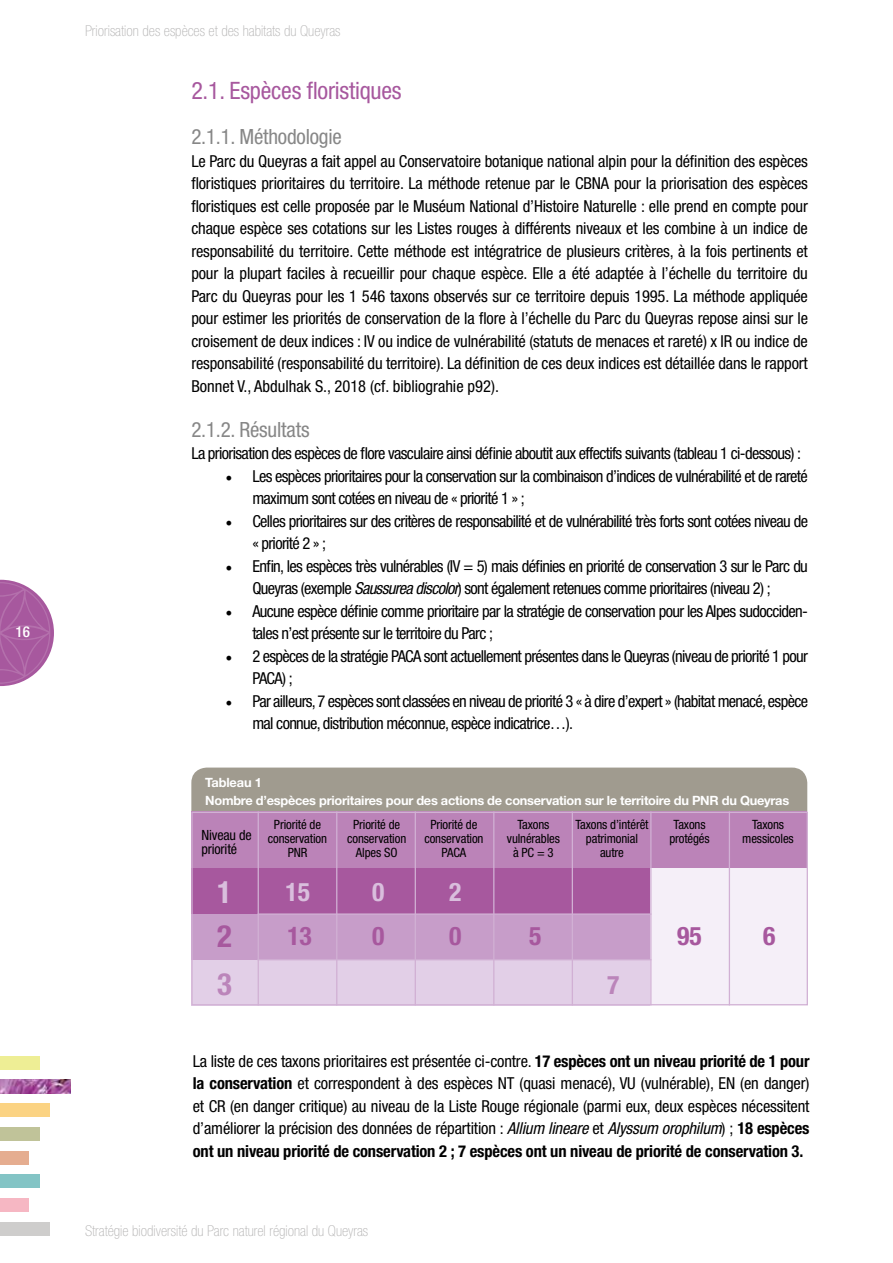
<style>
.page{position:relative;width:893px;height:1263px;background:#fff}
.page>*{position:absolute;margin:0;border:0;box-sizing:border-box;transform-origin:0 0}
.t1{font:700 condensed 30.75px "Helvetica Neue LT Std";color:#d9bedd}
.t2{font:700 condensed 30.75px "Helvetica Neue LT Std";color:#a7589e}
.t3{font:700 condensed 30.75px "Helvetica Neue LT Std";color:#bb85ba}
.t4{font:700 condensed 25.65px "Helvetica Neue LT Std";color:#a7589e}
.t5{font:700 condensed 25.65px "Helvetica Neue LT Std";color:#d9bedd}
.t6{font:700 condensed 25.65px "Helvetica Neue LT Std";color:#bb85ba}
.t7{font:condensed 24px "Helvetica Neue LT Std";letter-spacing:-.01em;color:#a7589e}
.t8{font:condensed 21px "Helvetica Neue LT Std";letter-spacing:-.01em;color:#878787}
.t9{font:condensed 16.5px/22.5px "Helvetica Neue LT Std";letter-spacing:-.04em;color:#000}
.t10{font:100 condensed 15px "Helvetica Neue LT Std";color:#b5b4b4}
.t11{font:500 condensed 15px "Helvetica Neue LT Std";color:#fff}
.t12{font:condensed 14.1px/14.1px "Helvetica Neue LT Std";letter-spacing:-.01em;color:#000}
.t13{font:condensed 12.75px/14.1px "Helvetica Neue LT Std";letter-spacing:-.01em;color:#000;text-align:center}
.t14{font:700 12.75px/18px "Helvetica Neue LT Std";letter-spacing:-.02em;color:#fff}
.s1{font-family:"Minion Pro";font-stretch:normal;font-size:18px}
.s2{font-style:italic}
.s3{font-weight:700}
</style>
<div class="page">
<div style="left:193px;top:811px;width:615px;height:194px;background:#f5eff8"></div>
<div style="left:191px;top:767px;width:616px;height:44px;background:#a09b8f"></div>
<div style="left:205px;top:778px;width:593px;height:27px;background:#a09b8f"></div>
<div style="left:191px;top:868px;width:459px;height:46px;background:#a7589e"></div>
<div style="left:191px;top:914px;width:459px;height:46px;background:#c79dc9"></div>
<div style="left:191px;top:960px;width:459px;height:45px;background:#e2cfe7"></div>
<div style="left:191px;top:811px;width:616px;height:57px;background:#bb83b8"></div>
<hr style="left:336px;top:811px;width:1px;height:194px;background:#d1b0d4">
<hr style="left:258px;top:811px;width:1px;height:194px;background:#d1b0d4">
<hr style="left:258px;top:913px;width:393px;height:2px;background:#d1b0d4">
<hr style="left:257px;top:959px;width:394px;height:1px;background:#d1b0d4">
<hr style="left:415px;top:811px;width:1px;height:194px;background:#d1b0d4">
<hr style="left:493px;top:811px;width:1px;height:194px;background:#d1b0d4">
<hr style="left:572px;top:811px;width:1px;height:194px;background:#d1b0d4">
<hr style="left:650px;top:811px;width:1px;height:194px;background:#d1b0d4">
<hr style="left:729px;top:811px;width:1px;height:194px;background:#d1b0d4">
<div style="left:191px;top:812px;width:617px;height:193px;border:1px solid #d1b0d4"></div>
<svg style="left:0;top:580px;width:54px;height:106px"></svg>
<img style="left:0;top:1079px;width:70px;height:14px">
<div style="left:0;top:1174px;width:39px;height:14px;background:#83c4c5"></div>
<div style="left:0;top:1150px;width:29px;height:14px;background:#e5ad90"></div>
<div style="left:0;top:1222px;width:50px;height:13px;background:#cecdcc"></div>
<div style="left:0;top:1127px;width:39px;height:14px;background:#c0c399"></div>
<div style="left:0;top:1198px;width:28px;height:14px;background:#f6b7c3"></div>
<div style="left:0;top:1103px;width:50px;height:14px;background:#fbd383"></div>
<div style="left:0;top:1055px;width:39px;height:14px;background:#eeee95"></div>
<p class="t11" style="left:16px;top:623px;width:16px">16</p>
<p class="t10" style="left:85px;top:23px;width:257px">Priorisation des espèces et des habitats du Queyras</p>
<h3 class="t7" style="left:191px;top:77px;width:212px">2.1. Espèces floristiques</h3>
<p class="t8" style="left:191px;top:124px;width:152px">2.1.1. Méthodologie</p>
<p class="t9" style="left:191px;top:149px;width:618px;text-align:justify">Le Parc du Queyras a fait appel au Conservatoire botanique national alpin pour la définition des espèces floristiques prioritaires du territoire. La méthode retenue par le CBNA pour la priorisation des espèces floristiques est celle proposée par le Muséum National d’Histoire Naturelle : elle prend en compte pour chaque espèce ses cotations sur les Listes rouges à différents niveaux et les combine à un indice de responsabilité du territoire. Cette méthode est intégratrice de plusieurs critères, à la fois pertinents et pour la plupart faciles à recueillir pour chaque espèce. Elle a été adaptée à l’échelle du territoire du Parc du Queyras pour les 1 546 taxons observés sur ce territoire depuis 1995. La méthode appliquée pour estimer les priorités de conservation de la flore à l’échelle du Parc du Queyras repose ainsi sur le croisement de deux indices : IV ou indice de vulnérabilité (statuts de menaces et rareté) x IR ou indice de responsabilité (responsabilité du territoire). La définition de ces deux indices est détaillée dans le rapport Bonnet V., Abdulhak S., 2018 (cf. bibliograhie p92).</p>
<p class="t8" style="left:191px;top:417px;width:120px">2.1.2. Résultats</p>
<p class="t9" style="left:191px;top:442px;width:611px">La priorisation des espèces de flore vasculaire ainsi définie aboutit aux effectifs suivants (tableau 1 ci-dessous) :</p>
<p class="t9" style="left:252px;top:464px;width:557px;text-indent:-27px"><span class="s1">•</span> Les espèces prioritaires pour la conservation sur la combinaison d’indices de vulnérabilité et de rareté maximum sont cotées en niveau de « priorité 1 » ;</p>
<p class="t9" style="left:252px;top:509px;width:557px;text-indent:-27px"><span class="s1">•</span> Celles prioritaires sur des critères de responsabilité et de vulnérabilité très forts sont cotées niveau de « priorité 2 » ;</p>
<p class="t9" style="left:252px;top:554px;width:557px;text-indent:-27px"><span class="s1">•</span> Enfin, les espèces très vulnérables (IV = 5) mais définies en priorité de conservation 3 sur le Parc du<br>Queyras (exemple <span class="s2">Saussurea discolor</span>) sont également retenues comme prioritaires (niveau 2) ;</p>
<p class="t9" style="left:252px;top:599px;width:557px;text-indent:-27px"><span class="s1">•</span> Aucune espèce définie comme prioritaire par la stratégie de conservation pour les Alpes sudocciden&shy;tales n’est présente sur le territoire du Parc ;</p>
<p class="t9" style="left:252px;top:644px;width:557px;text-indent:-27px"><span class="s1">•</span> 2 espèces de la stratégie PACA sont actuellement présentes dans le Queyras (niveau de priorité 1 pour<br>PACA) ;</p>
<p class="t9" style="left:252px;top:689px;width:557px;text-indent:-27px"><span class="s1">•</span> Par ailleurs, 7 espèces sont classées en niveau de priorité 3 « à dire d’expert » (habitat menacé, espèce mal connue, distribution méconnue, espèce indicatrice…).</p>
<p class="t14" style="left:205px;top:773px;width:585px">Tableau 1<br>Nombre d’espèces prioritaires pour des actions de conservation sur le territoire du PNR du Queyras</p>
<p class="t12" style="left:201px;top:828px;width:52px">Niveau de priorité</p>
<p class="t13" style="left:268px;top:817px;width:61px">Priorité de conservation<br>PNR</p>
<p class="t13" style="left:347px;top:817px;width:61px">Priorité de conservation<br>Alpes SO</p>
<p class="t13" style="left:424px;top:817px;width:61px">Priorité de conservation<br>PACA</p>
<p class="t13" style="left:507px;top:817px;width:54px">Taxons vulnérables à PC = 3</p>
<p class="t13" style="left:575px;top:817px;width:75px">Taxons d’intérêt patrimonial autre</p>
<p class="t13" style="left:669px;top:817px;width:42px">Taxons protégés</p>
<p class="t13" style="left:742px;top:817px;width:53px">Taxons messicoles</p>
<h1 class="t1" style="left:217px;top:873px;width:16px">1</h1>
<h2 class="t5" style="left:285px;top:876px;width:26px">15</h2>
<h2 class="t4" style="left:677px;top:921px;width:26px">95</h2>
<h2 class="t4" style="left:763px;top:921px;width:14px">6</h2>
<h2 class="t5" style="left:372px;top:876px;width:14px">0</h2>
<h2 class="t5" style="left:449px;top:876px;width:14px">2</h2>
<h1 class="t2" style="left:217px;top:918px;width:16px">2</h1>
<h1 class="t3" style="left:217px;top:966px;width:16px">3</h1>
<h2 class="t4" style="left:287px;top:921px;width:26px">13</h2>
<h2 class="t4" style="left:372px;top:921px;width:14px">0</h2>
<h2 class="t4" style="left:449px;top:921px;width:14px">0</h2>
<h2 class="t4" style="left:529px;top:921px;width:14px">5</h2>
<h2 class="t6" style="left:607px;top:969px;width:14px">7</h2>
<p class="t9" style="left:193px;top:1049px;width:618px;text-align:justify">La liste de ces taxons prioritaires est présentée ci-contre. <span class="s3">17 espèces ont un niveau priorité de 1 pour la conservation</span> et correspondent à des espèces NT (quasi menacé), VU (vulnérable), EN (en danger) et CR (en danger critique) au niveau de la Liste Rouge régionale (parmi eux, deux espèces nécessitent d’améliorer la précision des données de répartition : <span class="s2">Allium lineare</span> et <span class="s2">Alyssum orophilum</span>) ; <span class="s3">18 espèces ont un niveau priorité de conservation 2 ; 7 espèces ont un niveau de priorité de conservation 3.</span></p>
<p class="t10" style="left:85px;top:1222px;width:285px">Stratégie biodiversité du Parc naturel régional du Queyras</p>
</div>
